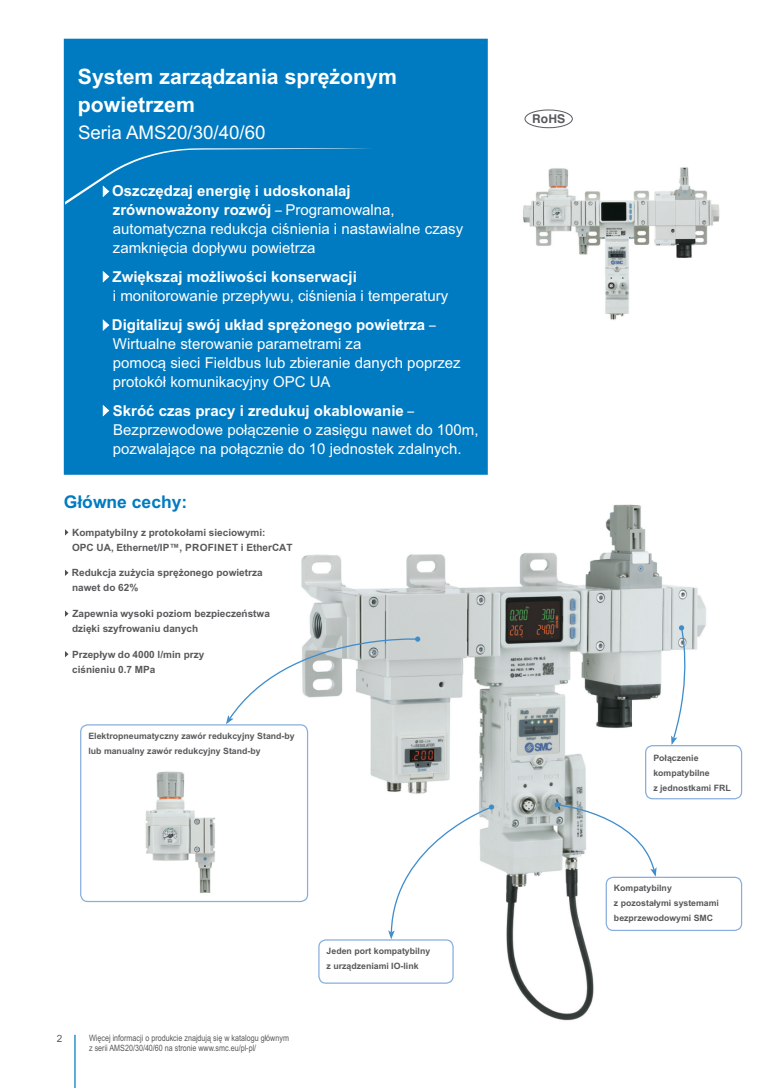
<style>
.page{position:relative;width:779px;height:1088px;background:#fff}
.page>*{position:absolute;margin:0;border:0;box-sizing:border-box;transform-origin:0 0}
.t1{font:700 21.25px "Arial";color:#fff}
.t2{font:18.75px "Arial";color:#fff}
.t3{font:700 17.5px "Arial";color:#007bc2}
.t4{font:15px/18.8px "Arial";color:#fff}
.t5{font:700 15px "Arial";color:#fff}
.t6{font:700 12.12px "Helvetica";color:#58595b}
.t7{font:700 10px/15px "Arial";color:#58595b}
.t8{font:10px "Arial";color:#58595b}
.t9{font:700 8.75px/15px "Arial";color:#58595b}
.t10{font:8.75px/10px "Arial Narrow";color:#58595b}
.s1{font-weight:700}
.s2{font-family:"Arial Narrow"}
.s3{font-style:inherit}
</style>
<div class="page">
<hr style="left:74px;top:1034px;width:2px;height:54px;background:#007bc2">
<img style="left:294px;top:504px;width:421px;height:517px">
<div style="left:64px;top:39px;width:423px;height:435px;background:#007bc2"></div>
<div style="left:80px;top:724px;width:228px;height:178px;border:1px solid #87aedc;border-radius:7px"></div>
<div style="left:605px;top:876px;width:137px;height:55px;border:1px solid #87aedc;border-radius:7px"></div>
<div style="left:645px;top:745px;width:97px;height:54px;border:1px solid #87aedc;border-radius:7px"></div>
<div style="left:318px;top:939px;width:136px;height:44px;border:1px solid #87aedc;border-radius:7px"></div>
<svg style="left:226px;top:633px;width:194px;height:91px"></svg>
<svg style="left:388px;top:804px;width:106px;height:135px"></svg>
<svg style="left:554px;top:802px;width:102px;height:74px"></svg>
<svg style="left:671px;top:625px;width:22px;height:120px"></svg>
<div style="left:524px;top:110px;width:49px;height:18px;border:1px solid #58595b;border-radius:50%"></div>
<img style="left:523px;top:167px;width:197px;height:153px">
<img style="left:145px;top:771px;width:71px;height:122px">
<svg style="left:65px;top:148px;width:305px;height:57px"></svg>
<svg style="left:102px;top:271px;width:8px;height:12px"></svg>
<svg style="left:102px;top:319px;width:8px;height:12px"></svg>
<svg style="left:102px;top:405px;width:8px;height:12px"></svg>
<svg style="left:65px;top:529px;width:3px;height:6px"></svg>
<svg style="left:65px;top:610px;width:3px;height:7px"></svg>
<svg style="left:65px;top:569px;width:3px;height:7px"></svg>
<svg style="left:65px;top:651px;width:3px;height:6px"></svg>
<h1 class="t1" style="left:78px;top:69px;width:320px">System zarządzania sprężonym</h1>
<h1 class="t1" style="left:78px;top:96px;width:118px">powietrzem</h1>
<p class="t2" style="left:78px;top:126px;width:189px">Seria AMS20/30/40/60</p>
<p class="t4" style="left:112px;top:183px;width:352px"><span class="s1">Oszczędzaj energię i udoskonalaj<br>zrównoważony rozwój</span> <span class="s2">–</span> Programowalna, automatyczna redukcja ciśnienia i nastawialne czasy zamknięcia dopływu powietrza</p>
<p class="t5" style="left:113px;top:271px;width:246px">Zwiększaj możliwości konserwacji</p>
<p class="t4" style="left:112px;top:282px;width:338px;line-height:29.4px">i monitorowanie przepływu, ciśnienia i temperatury<br><span class="s1">Digitalizuj swój układ sprężonego powietrza</span> <span class="s2">–</span></p>
<p class="t4" style="left:113px;top:336px;width:349px">Wirtualne sterowanie parametrami za<br>pomocą sieci Fieldbus lub zbieranie danych poprzez protokół komunikacyjny OPC UA</p>
<p class="t4" style="left:113px;top:403px;width:367px"><span class="s1">Skróć czas pracy i zredukuj okablowanie</span> <span class="s2">–<br></span>Bezprzewodowe połączenie o zasięgu nawet do 100m,</p>
<p class="t4" style="left:113px;top:440px;width:350px">pozwalające na połącznie do 10 jednostek zdalnych.</p>
<p class="t3" style="left:64px;top:495px;width:125px">Główne cechy:</p>
<p class="t7" style="left:72px;top:525px;width:222px">Kompatybilny z protokołami sieciowymi:<br>OPC UA, Ethernet/IP™<span class="s3">,</span> PROFINET <span class="s3">i EtherCAT</span></p>
<p class="t7" style="left:72px;top:566px;width:192px">Redukcja zużycia sprężonego powietrza nawet do 62%</p>
<p class="t7" style="left:72px;top:607px;width:199px">Zapewnia wysoki poziom bezpieczeństwa dzięki szyfrowaniu danych</p>
<p class="t7" style="left:72px;top:647px;width:134px">Przepływ do 4000 l/min przy ciśnieniu 0.7 MPa</p>
<p class="t9" style="left:88px;top:729px;width:208px">Elektropneumatyczny zawór redukcyjny Stand-by lub manualny zawór redukcyjny Stand-by</p>
<p class="t8" style="left:57px;top:1034px;width:7px">2</p>
<p class="t10" style="left:89px;top:1033px;width:201px">Więcej informacji o produkcie znajdują się w katalogu głównym z serii AMS20/30/40/60 na stronie www.smc.eu/pl-pl/</p>
<p class="t9" style="left:327px;top:944px;width:105px">Jeden port kompatybilny z urządzeniami IO-link</p>
<p class="t6" style="left:532px;top:114px;width:34px">RoHS</p>
<p class="t9" style="left:653px;top:751px;width:79px">Połączenie kompatybilne<br>z jednostkami FRL</p>
<p class="t9" style="left:614px;top:881px;width:107px">Kompatybilny<br>z pozostałymi systemami bezprzewodowymi SMC</p>
</div>
